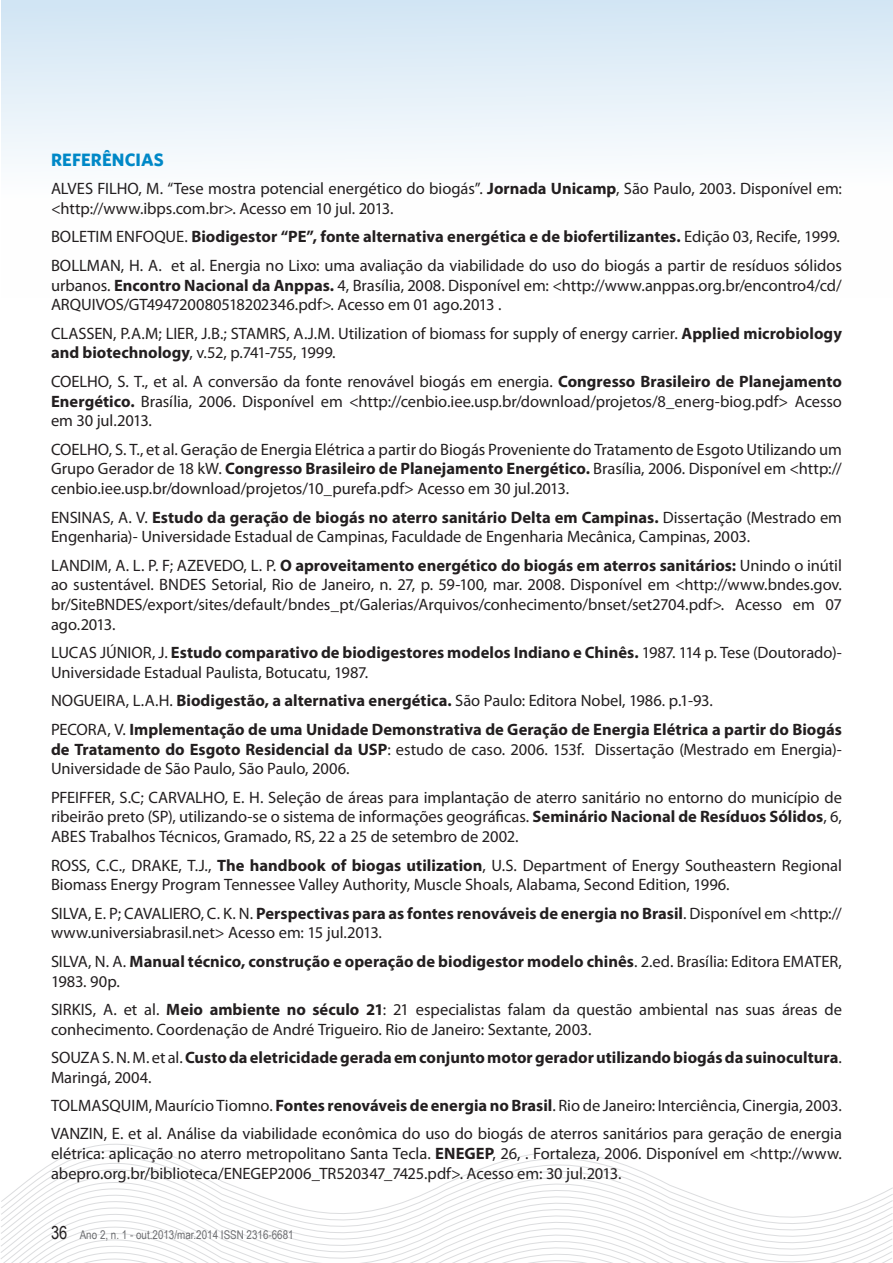
<style>
.page{position:relative;width:893px;height:1263px;background:#fff}
.page>*{position:absolute;margin:0;border:0;box-sizing:border-box;transform-origin:0 0}
.t1{font:700 18px "Whitney";letter-spacing:.005em;color:#0088c7}
.t2{font:16.5px/19.8px "Myriad Pro";letter-spacing:-.005em;color:#231f20}
.t3{font:700 16.5px/19.8px "Myriad Pro";color:#231f20}
.t4{font:12px "Arial Narrow";color:#6c6d70}
.s1{font-weight:700}
.s2{font-weight:400}
.s3{font-size:18px;color:#231f20}
</style>
<div class="page">
<svg style="left:40px;top:1164px;width:601px;height:7px"></svg>
<svg style="left:32px;top:1171px;width:622px;height:6px"></svg>
<svg style="left:23px;top:1177px;width:645px;height:7px"></svg>
<svg style="left:15px;top:1184px;width:878px;height:6px"></svg>
<svg style="left:8px;top:1190px;width:885px;height:6px"></svg>
<svg style="left:1px;top:1196px;width:892px;height:37px"></svg>
<svg style="left:1px;top:1203px;width:891px;height:6px"></svg>
<svg style="left:1px;top:1209px;width:891px;height:6px"></svg>
<svg style="left:1px;top:1215px;width:891px;height:48px"></svg>
<div style="left:1px;top:0;width:891px;height:298px;background:linear-gradient(to bottom,#d7e8f5,#fff)"></div>
<p class="t1" style="left:51px;top:149px;width:114px">REFERÊNCIAS</p>
<p class="t2" style="left:51px;top:179px;width:792px">ALVES FILHO, M. “Tese mostra potencial energético do biogás”. <span class="s1">Jornada Unicamp</span>, São Paulo, 2003. Disponível em: &lt;http://www.ibps.com.br&gt;. Acesso em 10 jul. 2013.</p>
<p class="t2" style="left:51px;top:222px;width:792px;line-height:28.3px">BOLETIM ENFOQUE. <span class="s1">Biodigestor “PE”, fonte alternativa energética e de biofertilizantes.</span> Edição 03, Recife, 1999.<br>BOLLMAN, H. A. et al. Energia no Lixo: uma avaliação da viabilidade do uso do biogás a partir de resíduos sólidos</p>
<p class="t2" style="left:51px;top:275px;width:792px">urbanos. <span class="s1">Encontro Nacional da Anppas.</span> 4, Brasília, 2008. Disponível em: &lt;http://www.anppas.org.br/encontro4/cd/<br>ARQUIVOS/GT494720080518202346.pdf&gt;. Acesso em 01 ago.2013 .</p>
<p class="t2" style="left:51px;top:323px;width:792px">CLASSEN, P.A.M; LIER, J.B.; STAMRS, A.J.M. Utilization of biomass for supply of energy carrier. <span class="s1">Applied microbiology and biotechnology</span>, v.52, p.741-755, 1999.</p>
<p class="t2" style="left:51px;top:371px;width:792px;text-align:justify">COELHO, S. T., et al. A conversão da fonte renovável biogás em energia. <span class="s1">Congresso Brasileiro de Planejamento Energético.</span> Brasília, 2006. Disponível em &lt;http://cenbio.iee.usp.br/download/projetos/8_energ-biog.pdf&gt; Acesso em 30 jul.2013.</p>
<p class="t2" style="left:51px;top:439px;width:792px;text-align:justify">COELHO, S. T., et al. Geração de Energia Elétrica a partir do Biogás Proveniente do Tratamento de Esgoto Utilizando um Grupo Gerador de 18 kW. <span class="s1">Congresso Brasileiro de Planejamento Energético.</span> Brasília, 2006. Disponível em &lt;http:// cenbio.iee.usp.br/download/projetos/10_purefa.pdf&gt; Acesso em 30 jul.2013.</p>
<p class="t2" style="left:51px;top:507px;width:792px">ENSINAS, A. V. <span class="s1">Estudo da geração de biogás no aterro sanitário Delta em Campinas.</span> Dissertação (Mestrado em<br>Engenharia)- Universidade Estadual de Campinas, Faculdade de Engenharia Mecânica, Campinas, 2003.</p>
<p class="t2" style="left:51px;top:555px;width:792px;text-align:justify">LANDIM, A. L. P. F; AZEVEDO, L. P. <span class="s1">O aproveitamento energético do biogás em aterros sanitários:</span> Unindo o inútil ao sustentável. BNDES Setorial, Rio de Janeiro, n. 27, p. 59-100, mar. 2008. Disponível em &lt;http://www.bndes.gov. br/SiteBNDES/export/sites/default/bndes_pt/Galerias/Arquivos/conhecimento/bnset/set2704.pdf&gt;. Acesso em 07 ago.2013.</p>
<p class="t2" style="left:51px;top:643px;width:792px">LUCAS JÚNIOR, J. <span class="s1">Estudo comparativo de biodigestores modelos Indiano e Chinês.</span> 1987. 114 p. Tese (Doutorado)-<br>Universidade Estadual Paulista, Botucatu, 1987.</p>
<p class="t3" style="left:51px;top:686px;width:792px;line-height:28.3px"><span class="s2">NOGUEIRA, L.A.H.</span> Biodigestão, a alternativa energética. <span class="s2">São Paulo: Editora Nobel, 1986. p.1-93.<br>PECORA, V.</span> Implementação de uma Unidade Demonstrativa de Geração de Energia Elétrica a partir do Biogás</p>
<p class="t2" style="left:51px;top:739px;width:792px"><span class="s1">de Tratamento do Esgoto Residencial da USP</span>: estudo de caso. 2006. 153f. Dissertação (Mestrado em Energia)-<br>Universidade de São Paulo, São Paulo, 2006.</p>
<p class="t2" style="left:51px;top:787px;width:792px;text-align:justify">PFEIFFER, S.C; CARVALHO, E. H. Seleção de áreas para implantação de aterro sanitário no entorno do município de ribeirão preto (SP), utilizando-se o sistema de informações geográficas. <span class="s1">Seminário Nacional de Resíduos Sólidos</span>, 6, ABES Trabalhos Técnicos, Gramado, RS, 22 a 25 de setembro de 2002.</p>
<p class="t2" style="left:51px;top:855px;width:792px">ROSS, C.C., DRAKE, T.J., <span class="s1">The handbook of biogas utilization</span>, U.S. Department of Energy Southeastern Regional<br>Biomass Energy Program Tennessee Valley Authority, Muscle Shoals, Alabama, Second Edition, 1996.</p>
<p class="t2" style="left:51px;top:903px;width:792px">SILVA, E. P; CAVALIERO, C. K. N. <span class="s1">Perspectivas para as fontes renováveis de energia no Brasil</span>. Disponível em &lt;http:// www.universiabrasil.net&gt; Acesso em: 15 jul.2013.</p>
<p class="t3" style="left:51px;top:951px;width:792px"><span class="s2">SILVA, N. A.</span> Manual técnico, construção e operação de biodigestor modelo chinês<span class="s2">. 2.ed. Brasília: Editora EMATER,<br>1983. 90p.</span></p>
<p class="t2" style="left:51px;top:999px;width:792px">SIRKIS, A. et al. <span class="s1">Meio ambiente no século 21</span>: 21 especialistas falam da questão ambiental nas suas áreas de conhecimento. Coordenação de André Trigueiro. Rio de Janeiro: Sextante, 2003.</p>
<p class="t3" style="left:51px;top:1047px;width:792px"><span class="s2">SOUZA S. N. M. et al.</span> Custo da eletricidade gerada em conjunto motor gerador utilizando biogás da suinocultura<span class="s2">.<br>Maringá, 2004.</span></p>
<p class="t2" style="left:51px;top:1091px;width:792px;line-height:28.3px">TOLMASQUIM, Maurício Tiomno. <span class="s1">Fontes renováveis de energia no Brasil</span>. Rio de Janeiro: Interciência, Cinergia, 2003.<br>VANZIN, E. et al. Análise da viabilidade econômica do uso do biogás de aterros sanitários para geração de energia</p>
<p class="t2" style="left:51px;top:1143px;width:792px">elétrica: aplicação no aterro metropolitano Santa Tecla. <span class="s1">ENEGEP</span>, 26, . Fortaleza, 2006. Disponível em &lt;http://www. abepro.org.br/biblioteca/ENEGEP2006_TR520347_7425.pdf&gt;. Acesso em: 30 jul.2013.</p>
<p class="t4" style="left:51px;top:1225px;width:244px"><span class="s3">36</span> Ano 2, n. 1 - out.2013/mar.2014 ISSN 2316-6681</p>
</div>
